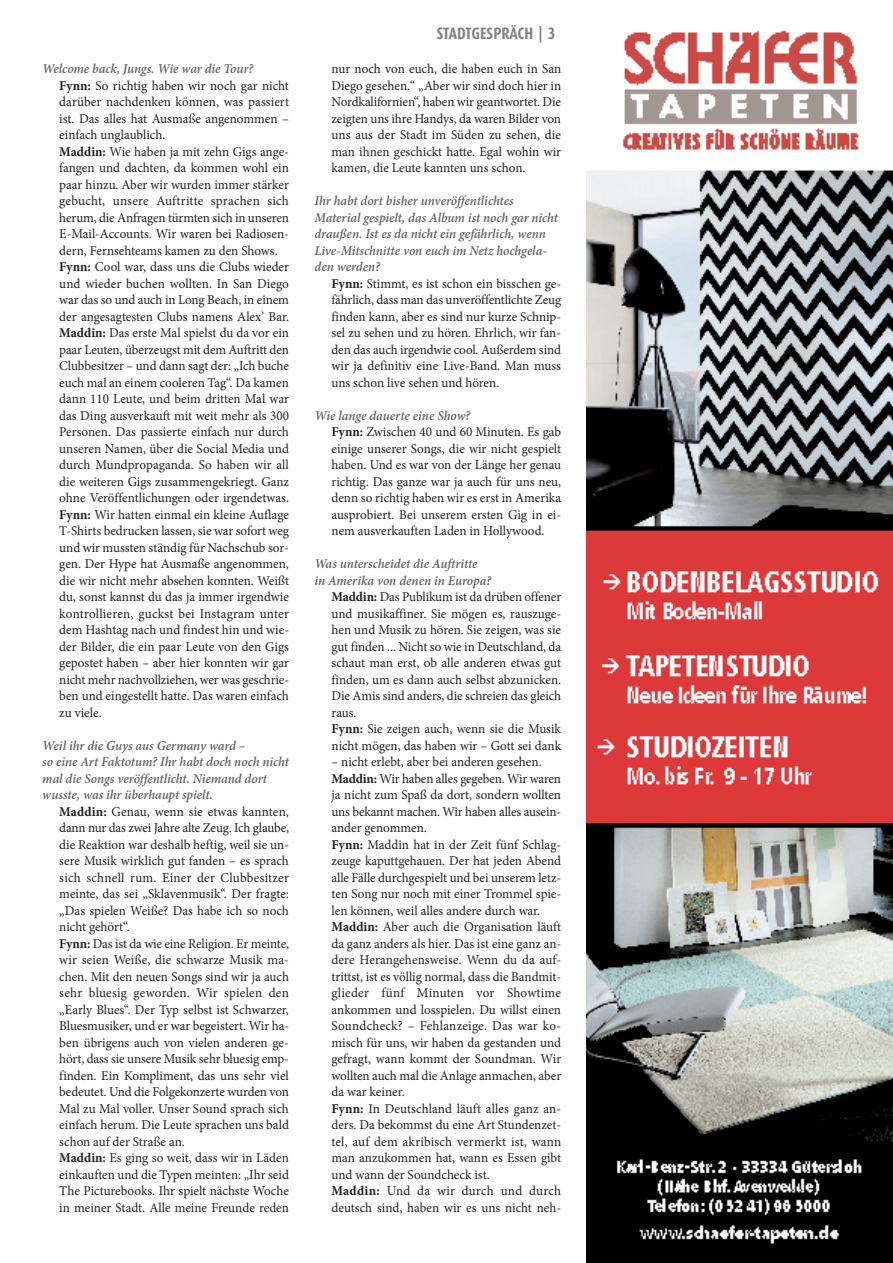
<style>
.page{position:relative;width:893px;height:1263px;background:#fff}
.page>*{position:absolute;margin:0;border:0;box-sizing:border-box;transform-origin:0 0}
.t1{font:700 16.5px "Dax";letter-spacing:-.005em;color:#808285}
.t2{font:13.5px/16.5px "Minion Pro";color:#231f20}
.t3{font:italic 600 13.5px/16.5px "Minion Pro";letter-spacing:-.005em;color:#636466}
.s1{font-weight:600;font-style:italic;color:#636466}
.s2{font-weight:700}
</style>
<div class="page">
<img style="left:587px;top:30px;width:305px;height:1233px">
<p class="t2" style="left:59px;top:62px;width:231px;text-indent:-17px"><span class="s1">Welcome back, Jungs. Wie war die Tour?<br></span><span class="s2">Fynn:</span> So richtig haben wir noch gar nicht darüber nachdenken können, was passiert ist. Das alles hat Ausmaße angenommen – einfach unglaublich.<br><span class="s2">Maddin:</span> Wie haben ja mit zehn Gigs ange&shy;fangen und dachten, da kommen wohl ein paar hinzu. Aber wir wurden immer stärker gebucht, unsere Auftritte sprachen sich herum, die Anfragen türmten sich in unseren E-Mail-Accounts. Wir waren bei Radiosen&shy;dern, Fernsehteams kamen zu den Shows.<br><span class="s2">Fynn:</span> Cool war, dass uns die Clubs wieder und wieder buchen wollten. In San Diego war das so und auch in Long Beach, in einem der angesagtesten Clubs namens Alex’ Bar.<br><span class="s2">Maddin:</span> Das erste Mal spielst du da vor ein paar Leuten, überzeugst mit dem Auftritt den Clubbesitzer – und dann sagt der: „Ich buche euch mal an einem cooleren Tag“. Da kamen dann 110 Leute, und beim dritten Mal war das Ding ausverkauft mit weit mehr als 300<br>Personen. Das passierte einfach nur durch unseren Namen, über die Social Media und durch Mundpropaganda. So haben wir all die weiteren Gigs zusammengekriegt. Ganz ohne Veröffentlichungen oder irgendetwas.<br><span class="s2">Fynn:</span> Wir hatten einmal ein kleine Auflage T-Shirts bedrucken lassen, sie war sofort weg und wir mussten ständig für Nachschub sor&shy;gen. Der Hype hat Ausmaße angenommen, die wir nicht mehr absehen konnten. Weißt du, sonst kannst du das ja immer irgendwie kontrollieren, guckst bei Instagram unter dem Hashtag nach und findest hin und wie&shy;der Bilder, die ein paar Leute von den Gigs gepostet haben – aber hier konnten wir gar nicht mehr nachvollziehen, wer was geschrie&shy;ben und eingestellt hatte. Das waren einfach zu viele.</p>
<p class="t3" style="left:42px;top:738px;width:248px">Weil ihr die Guys aus Germany ward –<br>so eine Art Faktotum? Ihr habt doch noch nicht mal die Songs veröffentlicht. Niemand dort wusste, was ihr überhaupt spielt.</p>
<p class="t2" style="left:59px;top:804px;width:231px"><span class="s2">Maddin:</span> Genau, wenn sie etwas kannten, dann nur das zwei Jahre alte Zeug. Ich glaube, die Reaktion war deshalb heftig, weil sie un&shy;sere Musik wirklich gut fanden – es sprach sich schnell rum. Einer der Clubbesitzer meinte, das sei „Sklavenmusik“. Der fragte: „Das spielen Weiße? Das habe ich so noch nicht gehört“.<br><span class="s2">Fynn:</span> Das ist da wie eine Religion. Er meinte, wir seien Weiße, die schwarze Musik ma&shy;chen. Mit den neuen Songs sind wir ja auch sehr bluesig geworden. Wir spielen den „Early Blues“. Der Typ selbst ist Schwarzer, Bluesmusiker, und er war begeistert. Wir ha&shy;ben übrigens auch von vielen anderen ge&shy;hört, dass sie unsere Musik sehr bluesig emp&shy;finden. Ein Kompliment, das uns sehr viel bedeutet. Und die Folgekonzerte wurden von Mal zu Mal voller. Unser Sound sprach sich einfach herum. Die Leute sprachen uns bald schon auf der Straße an.<br><span class="s2">Maddin:</span> Es ging so weit, dass wir in Läden einkauften und die Typen meinten: „Ihr seid The Picturebooks. Ihr spielt nächste Woche in meiner Stadt. Alle meine Freunde reden</p>
<p class="t1" style="left:437px;top:25px;width:120px">STADTGESPRÄCH | 3</p>
<p class="t2" style="left:331px;top:62px;width:231px;text-align:justify">nur noch von euch, die haben euch in San Diego gesehen.“ „Aber wir sind doch hier in Nordkalifornien“, haben wir geantwortet. Die zeigten uns ihre Handys, da waren Bilder von uns aus der Stadt im Süden zu sehen, die man ihnen geschickt hatte. Egal wohin wir kamen, die Leute kannten uns schon.</p>
<p class="t3" style="left:314px;top:194px;width:245px">Ihr habt dort bisher unveröffentlichtes Material gespielt, das Album ist noch gar nicht draußen. Ist es da nicht ein gefährlich, wenn Live-Mitschnitte von euch im Netz hochgela&shy;den werden?</p>
<p class="t2" style="left:331px;top:276px;width:231px;text-align:justify"><span class="s2">Fynn:</span> Stimmt, es ist schon ein bisschen ge&shy;fährlich, dass man das unveröffentlichte Zeug finden kann, aber es sind nur kurze Schnip&shy;sel zu sehen und zu hören. Ehrlich, wir fan&shy;den das auch irgendwie cool. Außerdem sind wir ja definitiv eine Live-Band. Man muss uns schon live sehen und hören.</p>
<p class="t2" style="left:331px;top:408px;width:231px;text-indent:-17px"><span class="s1">Wie lange dauerte eine Show?<br></span><span class="s2">Fynn:</span> Zwischen 40 und 60 Minuten. Es gab einige unserer Songs, die wir nicht gespielt haben. Und es war von der Länge her genau richtig. Das ganze war ja auch für uns neu, denn so richtig haben wir es erst in Amerika ausprobiert. Bei unserem ersten Gig in ei&shy;nem ausverkauften Laden in Hollywood.</p>
<p class="t3" style="left:314px;top:557px;width:165px">Was unterscheidet die Auftritte</p>
<p class="t3" style="left:314px;top:573px;width:178px">in Amerika von denen in Europa?</p>
<p class="t2" style="left:331px;top:590px;width:231px"><span class="s2">Maddin:</span> Das Publikum ist da drüben offener</p>
<p class="t2" style="left:331px;top:606px;width:231px">und musikaffiner. Sie mögen es, rauszuge-</p>
<p class="t2" style="left:331px;top:623px;width:231px">hen und Musik zu hören. Sie zeigen, was sie</p>
<p class="t2" style="left:331px;top:639px;width:231px">gut finden ... Nicht so wie in Deutschland, da</p>
<p class="t2" style="left:331px;top:656px;width:231px">schaut man erst, ob alle anderen etwas gut</p>
<p class="t2" style="left:331px;top:672px;width:231px">finden, um es dann auch selbst abzunicken.</p>
<p class="t2" style="left:331px;top:689px;width:231px">Die Amis sind anders, die schreien das gleich</p>
<p class="t2" style="left:331px;top:705px;width:27px">raus.</p>
<p class="t2" style="left:331px;top:722px;width:231px"><span class="s2">Fynn:</span> Sie zeigen auch, wenn sie die Musik</p>
<p class="t2" style="left:331px;top:738px;width:231px">nicht mögen, das haben wir – Gott sei dank</p>
<p class="t2" style="left:331px;top:755px;width:231px">– nicht erlebt, aber bei anderen gesehen.<br><span class="s2">Maddin:</span> Wir haben alles gegeben. Wir waren ja nicht zum Spaß da dort, sondern wollten uns bekannt machen. Wir haben alles ausein&shy;ander genommen.<br><span class="s2">Fynn:</span> Maddin hat in der Zeit fünf Schlag&shy;zeuge kaputtgehauen. Der hat jeden Abend alle Fälle durchgespielt und bei unserem letz&shy;ten Song nur noch mit einer Trommel spie&shy;len können, weil alles andere durch war.<br><span class="s2">Maddin:</span> Aber auch die Organisation läuft da ganz anders als hier. Das ist eine ganz an&shy;dere Herangehensweise. Wenn du da auf&shy;trittst, ist es völlig normal, dass die Bandmit&shy;glieder fünf Minuten vor Showtime ankommen und losspielen. Du willst einen Soundcheck? – Fehlanzeige. Das war ko&shy;misch für uns, wir haben da gestanden und gefragt, wann kommt der Soundman. Wir wollten auch mal die Anlage anmachen, aber da war keiner.<br><span class="s2">Fynn:</span> In Deutschland läuft alles ganz an&shy;ders. Da bekommst du eine Art Stundenzet&shy;tel, auf dem akribisch vermerkt ist, wann man anzukommen hat, wann es Essen gibt und wann der Soundcheck ist.<br><span class="s2">Maddin:</span> Und da wir durch und durch deutsch sind, haben wir es uns nicht neh-</p>
</div>
